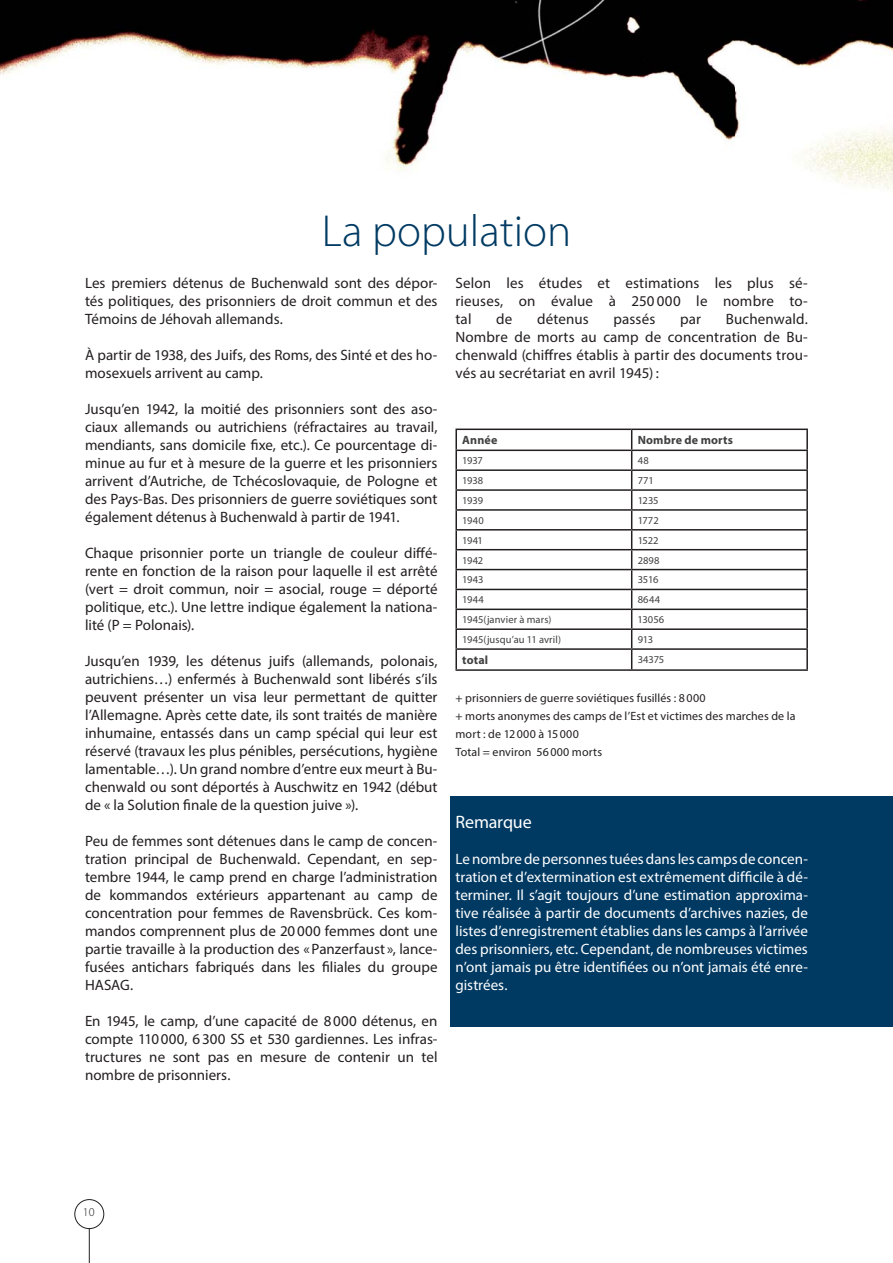
<style>
.page{position:relative;width:893px;height:1263px;background:#fff}
.page>*{position:absolute;margin:0;border:0;box-sizing:border-box;transform-origin:0 0}
.t1{font:300 45px "Myriad Pro";color:#003a63}
.t2{font:18px "Myriad Pro";letter-spacing:-.01em;color:#fff}
.t3{font:15px/18px "Myriad Pro";color:#231f20;text-align:justify}
.t4{font:15px/18px "Myriad Pro";color:#fff;text-align:justify}
.t5{font:12px/18px "Myriad Pro";letter-spacing:.01em;color:#231f20}
.t6{font:700 12px "Myriad Pro";letter-spacing:.015em;color:#404041}
.t7{font:300 12px "Myriad Pro";color:#231f20}
.t8{font:10.5px "Myriad Pro";letter-spacing:.005em;color:#404041}
</style>
<div class="page">
<img style="left:0;top:0;width:893px;height:449px">
<div style="left:74px;top:1199px;width:30px;height:30px;border:1px solid #231f20;border-radius:50%"></div>
<hr style="left:89px;top:1228px;width:1px;height:35px;background:#231f20">
<div style="left:451px;top:796px;width:442px;height:230px;background:#003a63"></div>
<hr style="left:455px;top:429px;width:177px;height:1px;background:#231f20">
<hr style="left:455px;top:430px;width:2px;height:20px;background:#231f20">
<hr style="left:632px;top:429px;width:176px;height:1px;background:#231f20">
<hr style="left:806px;top:430px;width:2px;height:20px;background:#231f20">
<hr style="left:455px;top:450px;width:177px;height:1px;background:#231f20">
<hr style="left:632px;top:450px;width:176px;height:1px;background:#231f20">
<hr style="left:455px;top:469px;width:177px;height:2px;background:#231f20">
<hr style="left:632px;top:469px;width:176px;height:2px;background:#231f20">
<hr style="left:455px;top:489px;width:177px;height:2px;background:#231f20">
<hr style="left:632px;top:489px;width:176px;height:2px;background:#231f20">
<hr style="left:455px;top:509px;width:177px;height:2px;background:#231f20">
<hr style="left:632px;top:509px;width:176px;height:2px;background:#231f20">
<hr style="left:455px;top:529px;width:177px;height:2px;background:#231f20">
<hr style="left:632px;top:529px;width:176px;height:2px;background:#231f20">
<hr style="left:455px;top:549px;width:177px;height:1px;background:#231f20">
<hr style="left:632px;top:549px;width:176px;height:1px;background:#231f20">
<hr style="left:455px;top:569px;width:177px;height:1px;background:#231f20">
<hr style="left:632px;top:569px;width:176px;height:1px;background:#231f20">
<hr style="left:455px;top:589px;width:177px;height:1px;background:#231f20">
<hr style="left:632px;top:589px;width:176px;height:1px;background:#231f20">
<hr style="left:455px;top:609px;width:177px;height:1px;background:#231f20">
<hr style="left:632px;top:609px;width:176px;height:1px;background:#231f20">
<hr style="left:455px;top:628px;width:177px;height:2px;background:#231f20">
<hr style="left:632px;top:628px;width:176px;height:2px;background:#231f20">
<hr style="left:455px;top:648px;width:177px;height:2px;background:#231f20">
<svg style="left:455px;top:451px;width:2px;height:218px"></svg>
<hr style="left:632px;top:648px;width:176px;height:2px;background:#231f20">
<svg style="left:631px;top:430px;width:1px;height:239px"></svg>
<svg style="left:806px;top:451px;width:2px;height:218px"></svg>
<hr style="left:455px;top:669px;width:353px;height:2px;background:#231f20">
<h1 class="t1" style="left:322px;top:214px;width:251px">La population</h1>
<p class="t3" style="left:85px;top:276px;width:354px">Les premiers détenus de Buchenwald sont des dépor&shy;tés politiques, des prisonniers de droit commun et des Témoins de Jéhovah allemands.</p>
<p class="t3" style="left:85px;top:348px;width:354px">À partir de 1938, des Juifs, des Roms, des Sinté et des ho&shy;mosexuels arrivent au camp.</p>
<p class="t3" style="left:85px;top:402px;width:354px">Jusqu’en 1942, la moitié des prisonniers sont des aso&shy;ciaux allemands ou autrichiens (réfractaires au travail, mendiants, sans domicile fixe, etc.). Ce pourcentage di&shy;minue au fur et à mesure de la guerre et les prisonniers arrivent d’Autriche, de Tchécoslovaquie, de Pologne et des Pays-Bas. Des prisonniers de guerre soviétiques sont également détenus à Buchenwald à partir de 1941.</p>
<p class="t3" style="left:85px;top:546px;width:354px">Chaque prisonnier porte un triangle de couleur diffé&shy;rente en fonction de la raison pour laquelle il est arrêté (vert = droit commun, noir = asocial, rouge = déporté politique, etc.). Une lettre indique également la nationa&shy;lité (P = Polonais).</p>
<p class="t3" style="left:85px;top:654px;width:354px">Jusqu’en 1939, les détenus juifs (allemands, polonais, autrichiens…) enfermés à Buchenwald sont libérés s’ils peuvent présenter un visa leur permettant de quitter l’Allemagne. Après cette date, ils sont traités de manière inhumaine, entassés dans un camp spécial qui leur est réservé (travaux les plus pénibles, persécutions, hygiène lamentable…). Un grand nombre d’entre eux meurt à Bu&shy;chenwald ou sont déportés à Auschwitz en 1942 (début de « la Solution finale de la question juive »).</p>
<p class="t3" style="left:85px;top:834px;width:354px">Peu de femmes sont détenues dans le camp de concen&shy;tration principal de Buchenwald. Cependant, en sep&shy;tembre 1944, le camp prend en charge l’administration de kommandos extérieurs appartenant au camp de concentration pour femmes de Ravensbrück. Ces kom&shy;mandos comprennent plus de 20 000 femmes dont une partie travaille à la production des « Panzerfaust », lance&shy;fusées antichars fabriqués dans les filiales du groupe HASAG.</p>
<p class="t3" style="left:85px;top:1014px;width:354px">En 1945, le camp, d’une capacité de 8 000 détenus, en compte 110 000, 6 300 SS et 530 gardiennes. Les infras&shy;tructures ne sont pas en mesure de contenir un tel nombre de prisonniers.</p>
<p class="t3" style="left:455px;top:276px;width:354px">Selon les études et estimations les plus sé&shy;rieuses, on évalue à 250 000 le nombre to&shy;tal</p>
<p class="t3" style="left:455px;top:312px;width:354px;text-indent:270px">Buchenwald.<br>Nombre de morts au camp de concentration de Bu&shy;chenwald (chiffres établis à partir des documents trou&shy;vés au secrétariat en avril 1945) :</p>
<p class="t3" style="left:496px;top:312px;width:18px">de</p>
<p class="t3" style="left:537px;top:312px;width:53px">détenus</p>
<p class="t3" style="left:614px;top:312px;width:43px">passés</p>
<p class="t3" style="left:680px;top:312px;width:23px">par</p>
<p class="t6" style="left:462px;top:433px;width:37px">Année</p>
<p class="t6" style="left:638px;top:433px;width:97px">Nombre de morts</p>
<p class="t8" style="left:462px;top:457px;width:22px">1937</p>
<p class="t8" style="left:638px;top:457px;width:13px">48</p>
<p class="t8" style="left:462px;top:477px;width:23px">1938</p>
<p class="t8" style="left:638px;top:477px;width:18px">771</p>
<p class="t8" style="left:462px;top:496px;width:22px">1939</p>
<p class="t8" style="left:638px;top:496px;width:22px">1235</p>
<p class="t8" style="left:462px;top:516px;width:23px">1940</p>
<p class="t8" style="left:638px;top:516px;width:23px">1772</p>
<p class="t8" style="left:462px;top:536px;width:22px">1941</p>
<p class="t8" style="left:638px;top:536px;width:23px">1522</p>
<p class="t8" style="left:462px;top:556px;width:23px">1942</p>
<p class="t8" style="left:638px;top:556px;width:23px">2898</p>
<p class="t8" style="left:462px;top:576px;width:23px">1943</p>
<p class="t8" style="left:638px;top:576px;width:22px">3516</p>
<p class="t8" style="left:462px;top:596px;width:23px">1944</p>
<p class="t8" style="left:638px;top:596px;width:24px">8644</p>
<p class="t8" style="left:462px;top:616px;width:91px">1945(janvier à mars)</p>
<p class="t8" style="left:638px;top:616px;width:28px">13056</p>
<p class="t8" style="left:462px;top:636px;width:100px">1945(jusqu’au 11 avril)</p>
<p class="t8" style="left:638px;top:636px;width:17px">913</p>
<p class="t6" style="left:462px;top:653px;width:28px">total</p>
<p class="t8" style="left:638px;top:655px;width:28px">34375</p>
<p class="t5" style="left:455px;top:690px;width:341px">+ prisonniers de guerre soviétiques fusillés : 8 000<br>+ morts anonymes des camps de l’Est et victimes des marches de la mort : de 12 000 à 15 000<br>Total = environ 56 000 morts</p>
<p class="t2" style="left:455px;top:815px;width:78px">Remarque</p>
<p class="t4" style="left:455px;top:852px;width:354px">Le nombre de personnes tuées dans les camps de concen&shy;tration et d’extermination est extrêmement difficile à dé&shy;terminer. Il s’agit toujours d’une estimation approxima&shy;tive réalisée à partir de documents d’archives nazies, de listes d’enregistrement établies dans les camps à l’arrivée des prisonniers, etc. Cependant, de nombreuses victimes n’ont jamais pu être identifiées ou n’ont jamais été enre&shy;gistrées.</p>
<p class="t7" style="left:83px;top:1207px;width:13px">10</p>
</div>
